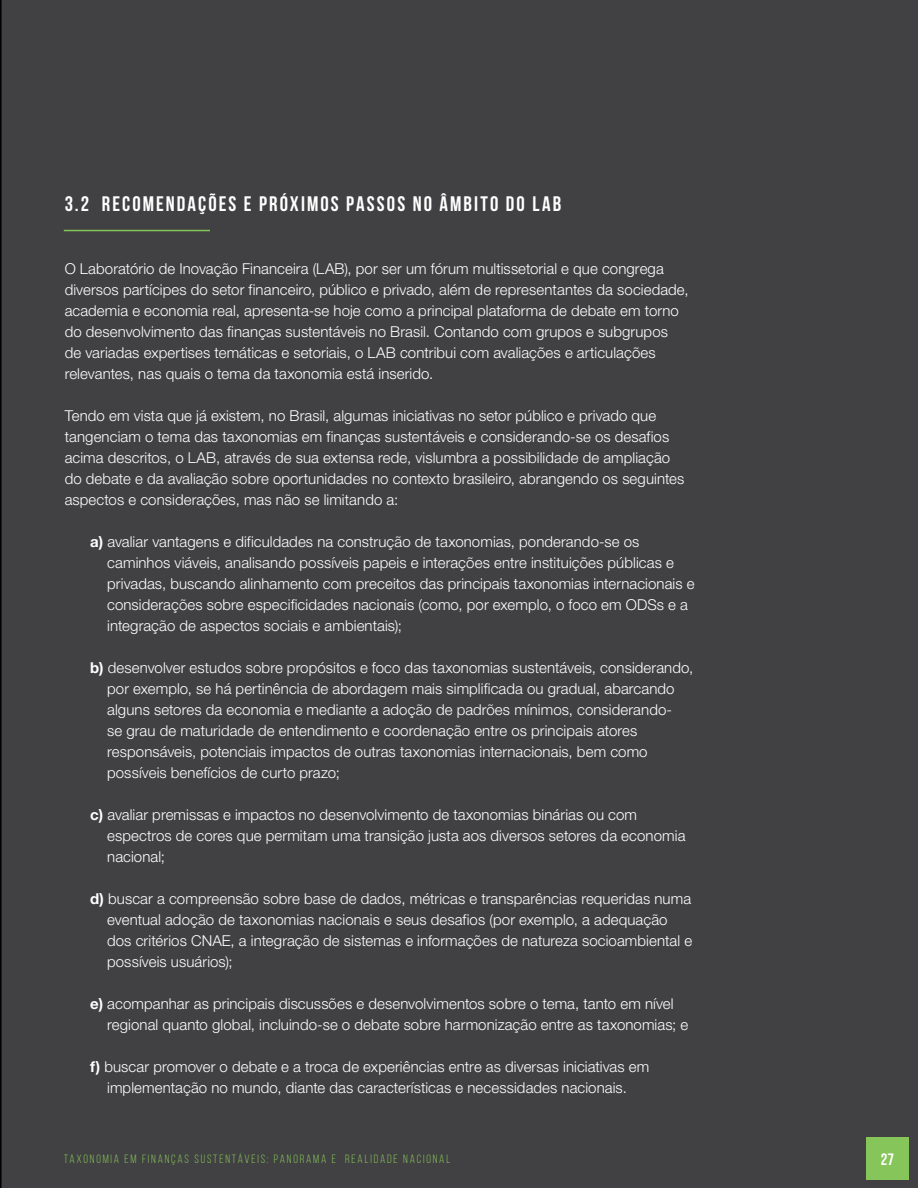
<style>
.page{position:relative;width:918px;height:1188px;background:#414042}
.page>*{position:absolute;margin:0;border:0;box-sizing:border-box;transform-origin:0 0}
.t1{font:700 21px "Bebas Neue";letter-spacing:.1em;color:#fff}
.t2{font:700 16.5px "Bebas Neue";color:#fff}
.t3{font:300 15px/21px "Helvetica Neue LT Pro";letter-spacing:.005em;color:#fff}
.t4{font:12px "Bebas Neue";letter-spacing:.15em;color:#85c559}
.s1{font-weight:700}
</style>
<div class="page">
<div style="left:866px;top:1137px;width:43px;height:43px;background:#85c559"></div>
<hr style="left:64px;top:230px;width:146px;height:1px;background:#85c559">
<h1 class="t1" style="left:65px;top:192px;width:498px">3.2 RECOMENDAÇÕES E PRÓXIMOS PASSOS NO ÂMBITO DO LAB</h1>
<p class="t3" style="left:65px;top:258px;width:626px">O Laboratório de Inovação Financeira (LAB), por ser um fórum multissetorial e que congrega diversos partícipes do setor financeiro, público e privado, além de representantes da sociedade, academia e economia real, apresenta-se hoje como a principal plataforma de debate em torno do desenvolvimento das finanças sustentáveis no Brasil. Contando com grupos e subgrupos<br>de variadas expertises temáticas e setoriais, o LAB contribui com avaliações e articulações relevantes, nas quais o tema da taxonomia está inserido.</p>
<p class="t3" style="left:65px;top:405px;width:621px">Tendo em vista que já existem, no Brasil, algumas iniciativas no setor público e privado que tangenciam o tema das taxonomias em finanças sustentáveis e considerando-se os desafios acima descritos, o LAB, através de sua extensa rede, vislumbra a possibilidade de ampliação do debate e da avaliação sobre oportunidades no contexto brasileiro, abrangendo os seguintes aspectos e considerações, mas não se limitando a:</p>
<p class="t3" style="left:107px;top:531px;width:589px;text-indent:-17px"><span class="s1">a)</span> avaliar vantagens e dificuldades na construção de taxonomias, ponderando-se os caminhos viáveis, analisando possíveis papeis e interações entre instituições públicas e privadas, buscando alinhamento com preceitos das principais taxonomias internacionais e considerações sobre especificidades nacionais (como, por exemplo, o foco em ODSs e a integração de aspectos sociais e ambientais);</p>
<p class="t3" style="left:107px;top:657px;width:588px;text-indent:-17px"><span class="s1">b)</span> desenvolver estudos sobre propósitos e foco das taxonomias sustentáveis, considerando, por exemplo, se há pertinência de abordagem mais simplificada ou gradual, abarcando alguns setores da economia e mediante a adoção de padrões mínimos, considerando-<br>se grau de maturidade de entendimento e coordenação entre os principais atores responsáveis, potenciais impactos de outras taxonomias internacionais, bem como possíveis benefícios de curto prazo;</p>
<p class="t3" style="left:107px;top:804px;width:580px;text-indent:-17px"><span class="s1">c)</span> avaliar premissas e impactos no desenvolvimento de taxonomias binárias ou com espectros de cores que permitam uma transição justa aos diversos setores da economia nacional;</p>
<p class="t3" style="left:107px;top:888px;width:587px;text-indent:-17px"><span class="s1">d)</span> buscar a compreensão sobre base de dados, métricas e transparências requeridas numa eventual adoção de taxonomias nacionais e seus desafios (por exemplo, a adequação dos critérios CNAE, a integração de sistemas e informações de natureza socioambiental e possíveis usuários);</p>
<p class="t3" style="left:107px;top:993px;width:583px;text-indent:-17px"><span class="s1">e)</span> acompanhar as principais discussões e desenvolvimentos sobre o tema, tanto em nível regional quanto global, incluindo-se o debate sobre harmonização entre as taxonomias; e</p>
<p class="t3" style="left:90px;top:1056px;width:561px;text-align:center"><span class="s1">f)</span> buscar promover o debate e a troca de experiências entre as diversas iniciativas em implementação no mundo, diante das características e necessidades nacionais.</p>
<p class="t4" style="left:64px;top:1152px;width:388px">TAXONOMIA EM FINANÇAS SUSTENTÁVEIS: PANORAMA E REALIDADE NACIONAL</p>
<p class="t2" style="left:881px;top:1150px;width:15px">27</p>
</div>
